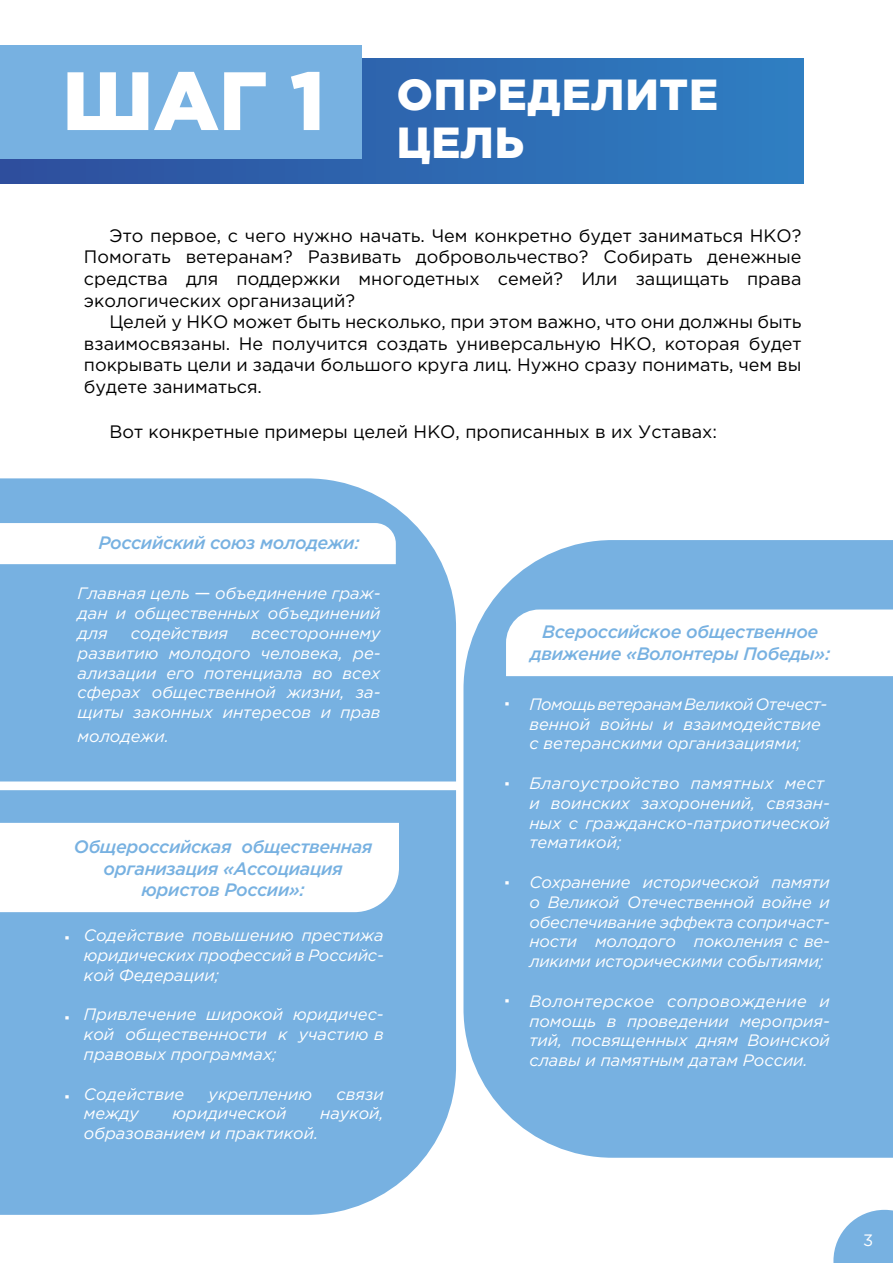
<style>
.page{position:relative;width:893px;height:1263px;background:#fff}
.page>*{position:absolute;margin:0;border:0;box-sizing:border-box;transform-origin:0 0}
.t1{font:900 43.5px/48px "Gotham Pro";letter-spacing:.02em;color:#fff}
.t2{font:18px/21.6px "Gotham Pro";color:#000;text-align:justify}
.t3{font:italic 500 18px/21.6px "Gotham Pro";letter-spacing:-.02em;color:#77b1e1;text-align:center}
.t4{font:italic 16.5px/19.8px "Gotham Pro";color:#fff;text-align:justify}
.t5{font:900 16.5px "Gotham Pro";color:#fff}
.t6{font:16.5px "Gotham Pro";color:#fff}
.s1{font-size:82.5px}
.s2{font-style:normal;font-size:18px}
</style>
<div class="page">
<svg style="left:833px;top:1210px;width:60px;height:53px"></svg>
<div style="left:0;top:58px;width:804px;height:125px;background:linear-gradient(to right,#3556a3,#2d7cc0)"></div>
<div style="left:0;top:45px;width:361px;height:113px;background:#77b1e1"></div>
<div style="left:0;top:478px;width:456px;height:303px;background:#77b1e1"></div>
<div style="left:463px;top:540px;width:430px;height:618px;background:#77b1e1"></div>
<div style="left:0;top:790px;width:456px;height:425px;background:#77b1e1"></div>
<svg style="left:0;top:823px;width:399px;height:89px"></svg>
<svg style="left:0;top:523px;width:396px;height:41px"></svg>
<svg style="left:506px;top:609px;width:387px;height:67px"></svg>
<h1 class="t1" style="left:397px;top:70px;width:323px;text-indent:-335px"><span class="s1">ШАГ 1</span> ОПРЕДЕЛИТЕ<br>ЦЕЛЬ</h1>
<p class="t2" style="left:84px;top:224px;width:719px;text-indent:26px">Это первое, с чего нужно начать. Чем конкретно будет заниматься НКО?<br>Помогать ветеранам? Развивать добровольчество? Собирать денежные средства для поддержки многодетных семей? Или защищать права экологических организаций?</p>
<p class="t2" style="left:84px;top:311px;width:719px;text-indent:26px">Целей у НКО может быть несколько, при этом важно, что они должны быть взаимосвязаны. Не получится создать универсальную НКО, которая будет покрывать цели и задачи большого круга лиц. Нужно сразу понимать, чем вы будете заниматься.</p>
<p class="t2" style="left:109px;top:421px;width:609px">Вот конкретные примеры целей НКО, прописанных в их Уставах:</p>
<p class="t3" style="left:98px;top:532px;width:263px">Российский союз молодежи:</p>
<p class="t4" style="left:78px;top:584px;width:304px">Главная цель <span class="s2">—</span> объединение граж&shy;дан и общественных объединений для</p>
<p class="t4" style="left:131px;top:623px;width:99px">содействия</p>
<p class="t4" style="left:78px;top:623px;width:304px;text-indent:174px">всестороннему развитию молодого человека, ре&shy;ализации его потенциала во всех сферах общественной жизни, за&shy;щиты законных интересов и прав</p>
<p class="t4" style="left:78px;top:726px;width:93px">молодежи.</p>
<p class="t3" style="left:74px;top:836px;width:300px">Общероссийская общественная организация «Ассоциация юристов России»:</p>
<p class="t4" style="left:84px;top:925px;width:301px">Содействие повышению престижа юридических профессий в Российс&shy;кой Федерации;</p>
<p class="t4" style="left:84px;top:1005px;width:301px">Привлечение широкой юридичес&shy;кой общественности к участию в правовых программах;</p>
<p class="t4" style="left:84px;top:1084px;width:102px">Содействие</p>
<p class="t4" style="left:209px;top:1084px;width:105px">укреплению</p>
<p class="t4" style="left:337px;top:1084px;width:49px">связи</p>
<p class="t4" style="left:84px;top:1104px;width:57px">между</p>
<p class="t4" style="left:172px;top:1104px;width:116px">юридической</p>
<p class="t4" style="left:320px;top:1104px;width:65px">наукой,</p>
<p class="t4" style="left:84px;top:1123px;width:236px">образованием и практикой.</p>
<p class="t5" style="left:65px;top:928px;width:6px">·</p>
<p class="t5" style="left:65px;top:1007px;width:6px">·</p>
<p class="t5" style="left:65px;top:1086px;width:6px">·</p>
<p class="t5" style="left:505px;top:694px;width:6px">·</p>
<p class="t5" style="left:505px;top:773px;width:6px">·</p>
<p class="t5" style="left:505px;top:872px;width:6px">·</p>
<p class="t5" style="left:505px;top:991px;width:6px">·</p>
<p class="t3" style="left:530px;top:621px;width:302px">Всероссийское общественное движение «Волонтеры Победы»:</p>
<p class="t4" style="left:529px;top:694px;width:299px;text-align:left">ПомощьветеранамВеликойОтечест&shy;венной войны и взаимодействие с ветеранскими организациями;</p>
<p class="t4" style="left:529px;top:773px;width:302px;text-align:left">Благоустройство памятных мест и воинских захоронений, связан&shy;ных с гражданско-патриотической тематикой;</p>
<p class="t4" style="left:529px;top:872px;width:302px">Сохранение исторической памяти о Великой Отечественной войне и обеспечивание эффекта сопричаст&shy;ности молодого поколения с ве&shy;ликими историческими событиями;</p>
<p class="t4" style="left:529px;top:991px;width:302px">Волонтерское сопровождение и помощь в проведении мероприя&shy;тий, посвященных дням Воинской славы и памятным датам России.</p>
<p class="t6" style="left:863px;top:1231px;width:12px">3</p>
</div>
